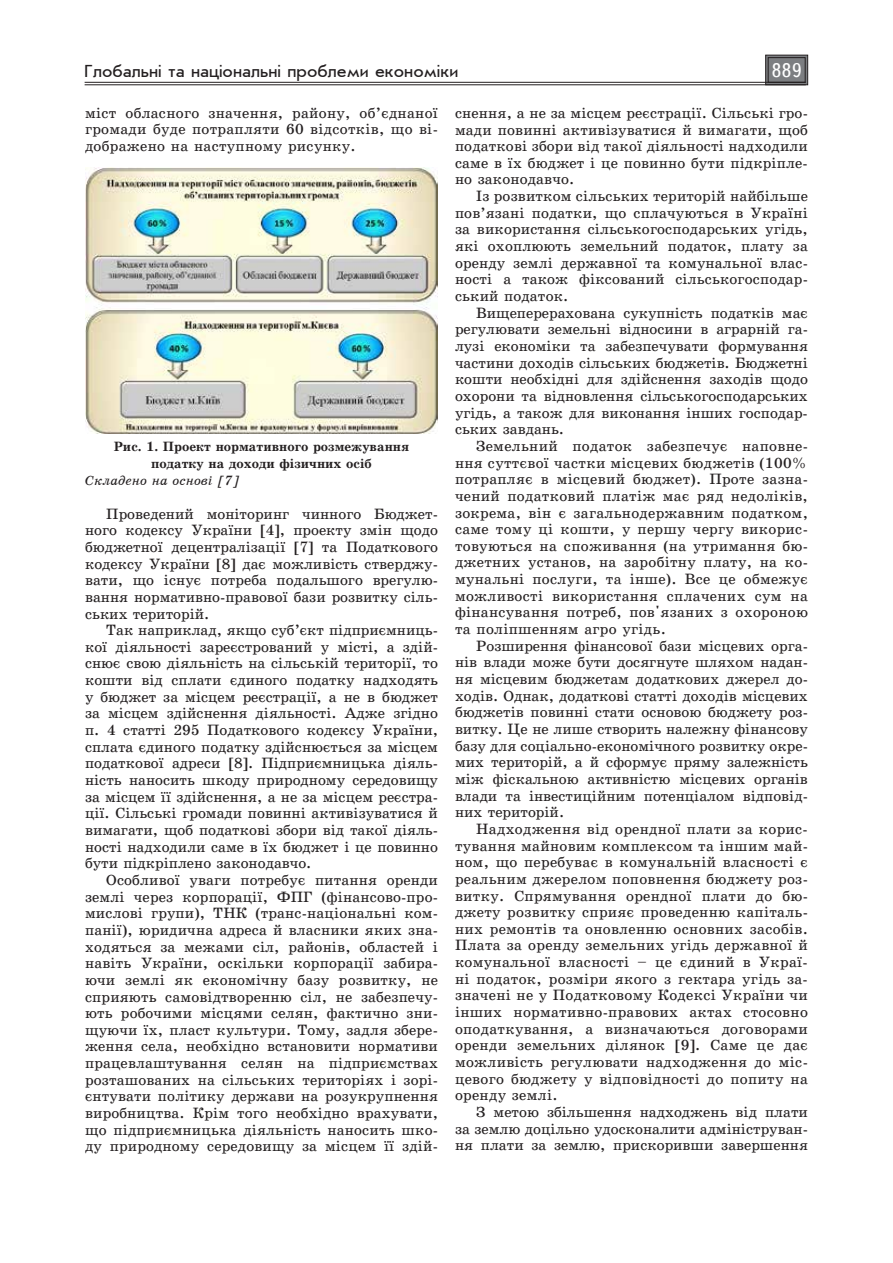
<style>
.page{position:relative;width:893px;height:1263px;background:#fff}
.page>*{position:absolute;margin:0;border:0;box-sizing:border-box;transform-origin:0 0}
.t1{font:19.5px "Ukrainian Text";color:#fff}
.t2{font:18px "Ukrainian Journal Sans";color:#231f20}
.t3{font:15px/16.6px "Ukrainian School";letter-spacing:.01em;color:#231f20;text-align:justify}
.t4{font:700 13.5px/16.6px "Ukrainian School";color:#231f20;text-align:center}
.t5{font:italic 13.5px "Ukrainian School";color:#231f20}
</style>
<div class="page">
<svg style="left:765px;top:55px;width:43px;height:30px"></svg>
<div style="left:768px;top:57px;width:37px;height:26px;border:1px solid #231f20"></div>
<hr style="left:85px;top:82px;width:721px;height:1px;background:#231f20">
<hr style="left:85px;top:85px;width:721px;height:1px;background:#231f20">
<img style="left:85px;top:168px;width:353px;height:265px">
<p class="t2" style="left:85px;top:62px;width:375px">Глобальні та національні проблеми економіки</p>
<h1 class="t1" style="left:771px;top:60px;width:32px">889</h1>
<p class="t3" style="left:85px;top:104px;width:354px">міст обласного значення, району, об’єднаної громади буде потрапляти 60 відсотків, що ві&shy;дображено на наступному рисунку.</p>
<p class="t3" style="left:455px;top:104px;width:354px">снення, а не за місцем реєстрації. Сільські гро&shy;мади повинні активізуватися й вимагати, щоб податкові збори від такої діяльності надходили саме в їх бюджет і це повинно бути підкріпле&shy;но законодавчо.</p>
<p class="t3" style="left:455px;top:188px;width:354px;text-indent:21px">Із розвитком сільських територій найбільше пов’язані податки, що сплачуються в Україні за використання сільськогосподарських угідь, які охоплюють земельний податок, плату за оренду землі державної та комунальної влас&shy;ності а також фіксований сільськогосподар&shy;ський податок.</p>
<p class="t3" style="left:455px;top:304px;width:354px;text-indent:21px">Вищеперерахована сукупність податків має регулювати земельні відносини в аграрній га&shy;лузі економіки та забезпечувати формування частини доходів сільських бюджетів. Бюджетні кошти необхідні для здійснення заходів щодо охорони та відновлення сільськогосподарських угідь, а також для виконання інших господар&shy;ських завдань.</p>
<p class="t3" style="left:455px;top:437px;width:354px;text-indent:21px">Земельний податок забезпечує наповне&shy;ння суттєвої частки місцевих бюджетів (100% потрапляє в місцевий бюджет). Проте зазна&shy;чений податковий платіж має ряд недоліків, зокрема, він є загальнодержавним податком, саме тому ці кошти, у першу чергу викорис&shy;товуються на споживання (на утримання бю&shy;джетних установ, на заробітну плату, на ко&shy;мунальні послуги, та інше). Все це обмежує можливості використання сплачених сум на фінансування потреб, пов'язаних з охороною та поліпшенням агро угідь.</p>
<p class="t3" style="left:455px;top:637px;width:354px;text-indent:21px">Розширення фінансової бази місцевих орга&shy;нів влади може бути досягнуте шляхом надан&shy;ня місцевим бюджетам додаткових джерел до&shy;ходів. Однак, додаткові статті доходів місцевих бюджетів повинні стати основою бюджету роз&shy;витку. Це не лише створить належну фінансову базу для соціально-економічного розвитку окре&shy;мих територій, а й сформує пряму залежність між фіскальною активністю місцевих органів влади та інвестиційним потенціалом відповід&shy;них територій.</p>
<p class="t3" style="left:455px;top:820px;width:354px;text-indent:21px">Надходження від орендної плати за корис&shy;тування майновим комплексом та іншим май&shy;ном, що перебуває в комунальній власності є реальним джерелом поповнення бюджету роз&shy;витку. Спрямування орендної плати до бю&shy;джету розвитку сприяє проведенню капіталь&shy;них ремонтів та оновленню основних засобів.<br>Плата за оренду земельних угідь державної й комунальної власності – це єдиний в Украї&shy;ні податок, розміри якого з гектара угідь за&shy;значені не у Податковому Кодексі України чи інших нормативно-правових актах стосовно оподаткування, а визначаються договорами оренди земельних ділянок [9]. Саме це дає можливість регулювати надходження до міс&shy;цевого бюджету у відповідності до попиту на оренду землі.</p>
<p class="t3" style="left:455px;top:1103px;width:354px;text-indent:21px">З метою збільшення надходжень від плати за землю доцільно удосконалити адмініструван&shy;ня плати за землю, прискоривши завершення</p>
<p class="t4" style="left:114px;top:438px;width:297px">Рис. 1. Проект нормативного розмежування податку на доходи фізичних осіб</p>
<p class="t5" style="left:85px;top:473px;width:156px">Складено на основі [7]</p>
<p class="t3" style="left:85px;top:505px;width:354px;text-indent:21px">Проведений моніторинг чинного Бюджет&shy;ного кодексу України [4], проекту змін щодо бюджетної децентралізації [7] та Податкового кодексу України [8] дає можливість стверджу&shy;вати, що існує потреба подальшого врегулю&shy;вання нормативно-правової бази розвитку сіль&shy;ських територій.</p>
<p class="t3" style="left:85px;top:622px;width:354px;text-indent:21px">Так наприклад, якщо суб’єкт підприємниць&shy;кої діяльності зареєстрований у місті, а здій&shy;снює свою діяльність на сільській території, то кошти від сплати єдиного податку надходять у бюджет за місцем реєстрації, а не в бюджет за місцем здійснення діяльності. Адже згідно п. 4 статті 295 Податкового кодексу України, сплата єдиного податку здійснюється за місцем податкової адреси [8]. Підприємницька діяль&shy;ність наносить шкоду природному середовищу за місцем її здійснення, а не за місцем реєстра&shy;ції. Сільські громади повинні активізуватися й вимагати, щоб податкові збори від такої діяль&shy;ності надходили саме в їх бюджет і це повинно бути підкріплено законодавчо.</p>
<p class="t3" style="left:85px;top:871px;width:354px;text-indent:21px">Особливої уваги потребує питання оренди землі через корпорації, ФПГ (фінансово-про&shy;мислові групи), ТНК (транс-національні ком&shy;панії), юридична адреса й власники яких зна&shy;ходяться за межами сіл, районів, областей і навіть України, оскільки корпорації забира&shy;ючи землі як економічну базу розвитку, не сприяють самовідтворенню сіл, не забезпечу&shy;ють робочими місцями селян, фактично зни&shy;щуючи їх, пласт культури. Тому, задля збере&shy;ження села, необхідно встановити нормативи працевлаштування селян на підприємствах розташованих на сільських територіях і зорі&shy;єнтувати політику держави на розукрупнення виробництва. Крім того необхідно врахувати, що підприємницька діяльність наносить шко&shy;ду природному середовищу за місцем її здій-</p>
</div>
